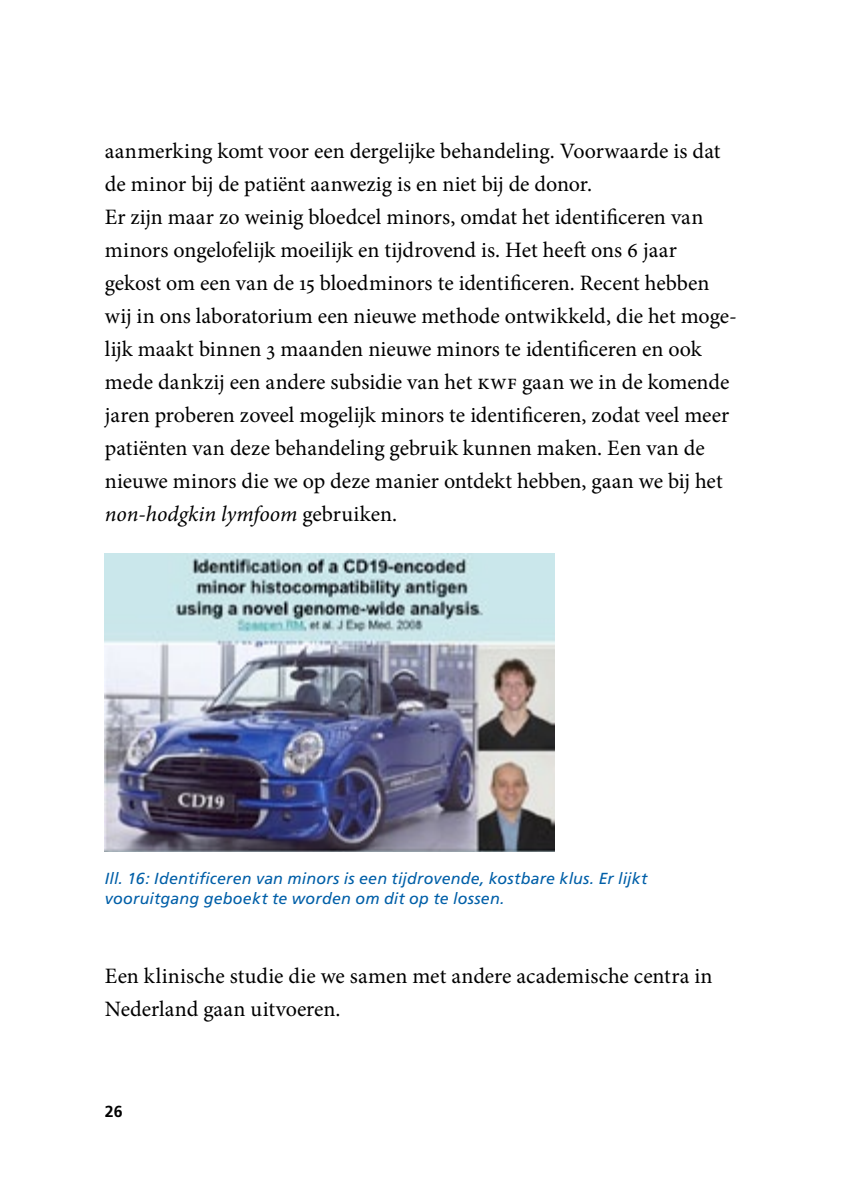
<style>
.page{position:relative;width:842px;height:1191px;background:#fff}
.page>*{position:absolute;margin:0;border:0;box-sizing:border-box;transform-origin:0 0}
.t1{font:22px/33px "Minion Pro";color:#000}
.t2{font:italic 16px/20px "Frutiger";letter-spacing:.015em;color:#005fa8}
.t3{font:700 16px "Frutiger";color:#000}
.s1{font-style:italic}
</style>
<div class="page">
<img style="left:105px;top:554px;width:449px;height:297px">
<p class="t1" style="left:105px;top:134px;width:634px">aanmerking komt voor een dergelijke behandeling. Voorwaarde is dat de minor bij de patiënt aanwezig is en niet bij de donor.<br>Er zijn maar zo weinig bloedcel minors, omdat het identificeren van minors ongelofelijk moeilijk en tijdrovend is. Het heeft ons 6 jaar gekost om een van de 15 bloedminors te identificeren. Recent hebben wij in ons laboratorium een nieuwe methode ontwikkeld, die het moge&shy;lijk maakt binnen 3 maanden nieuwe minors te identificeren en ook mede dankzij een andere subsidie van het KWF gaan we in de komende jaren proberen zoveel mogelijk minors te identificeren, zodat veel meer patiënten van deze behandeling gebruik kunnen maken. Een van de nieuwe minors die we op deze manier ontdekt hebben, gaan we bij het <span class="s1">non-hodgkin lymfoom</span> gebruiken.</p>
<p class="t2" style="left:105px;top:868px;width:544px">Ill. 16: Identificeren van minors is een tijdrovende, kostbare klus. Er lijkt vooruitgang geboekt te worden om dit op te lossen.</p>
<p class="t1" style="left:105px;top:959px;width:609px">Een klinische studie die we samen met andere academische centra in<br>Nederland gaan uitvoeren.</p>
<p class="t3" style="left:105px;top:1101px;width:19px">26</p>
</div>
